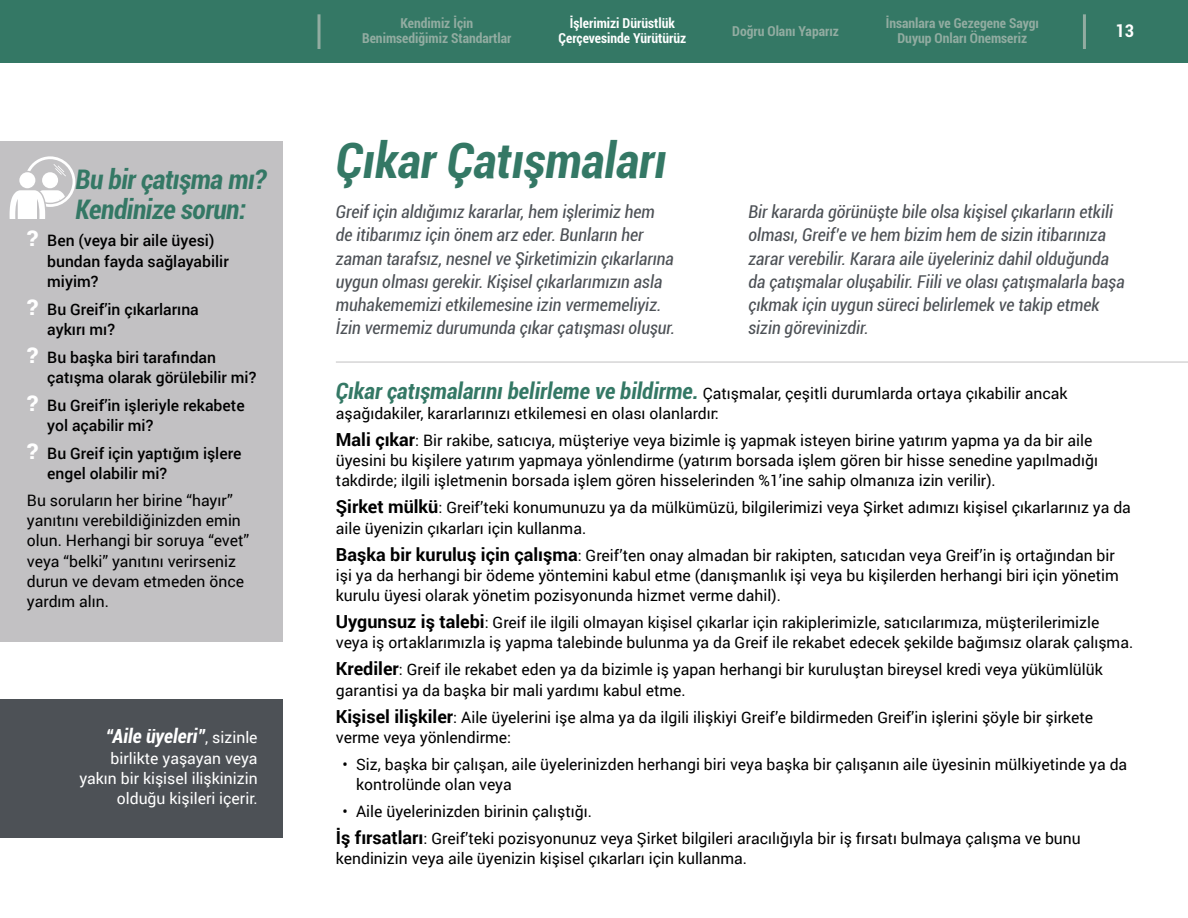
<style>
.page{position:relative;width:1188px;height:918px;background:#fff}
.page>*{position:absolute;margin:0;border:0;box-sizing:border-box;transform-origin:0 0}
.t1{font:italic 700 condensed 48.75px "Roboto";color:#347865}
.t2{font:italic 700 condensed 27px/30px "Roboto";letter-spacing:-.015em;color:#347865}
.t3{font:italic 700 condensed 19.5px "Roboto";color:#fff}
.t4{font:italic condensed 17.7px/23.2px "Roboto";color:#4d5156}
.t5{font:700 condensed 17.4px "Roboto";color:#fff}
.t6{font:15.75px/20.2px "Roboto";color:#000}
.t7{font:500 15.75px/20.2px "Roboto";color:#000}
.t8{font:15.75px/20.2px "Roboto";color:#fff;text-align:right}
.t9{font:700 condensed 13.65px/15px "Roboto";color:#92aca1;text-align:center}
.t10{font:700 condensed 13.65px/15px "Roboto";color:#fff;text-align:center}
.s1{font-weight:900;font-size:21.75px;color:#fff}
.s2{font-weight:400;font-style:normal;font-stretch:normal;font-size:15.75px}
.s3{font-weight:700;font-style:italic;font-stretch:condensed;font-size:22.5px;color:#347865}
.s4{font-weight:700;font-size:18px}
</style>
<div class="page">
<div style="left:0;top:0;width:1188px;height:63px;background:#347865"></div>
<hr style="left:318px;top:14px;width:3px;height:35px;background:#92aca1">
<hr style="left:1083px;top:14px;width:3px;height:35px;background:#92aca1">
<div style="left:0;top:700px;width:282px;height:138px;background:#4d5156"></div>
<div style="left:0;top:141px;width:282px;height:501px;background:#c2c1c3"></div>
<hr style="left:336px;top:361px;width:852px;height:2px;background:#d6d5d6">
<svg style="left:10px;top:156px;width:65px;height:62px"></svg>
<h2 class="t2" style="left:75px;top:163px;width:193px">Bu bir çatışma mı?<br>Kendinize sorun:</h2>
<p class="t7" style="left:47px;top:230px;width:183px;text-indent:-20px"><span class="s1">?</span> Ben (veya bir aile üyesi) bundan fayda sağlayabilir miyim?</p>
<p class="t7" style="left:47px;top:298px;width:153px;text-indent:-20px"><span class="s1">?</span> Bu Greif’in çıkarlarına aykırı mı?</p>
<p class="t7" style="left:47px;top:346px;width:211px;text-indent:-20px"><span class="s1">?</span> Bu başka biri tarafından çatışma olarak görülebilir mi?</p>
<p class="t7" style="left:47px;top:394px;width:199px;text-indent:-20px"><span class="s1">?</span> Bu Greif’in işleriyle rekabete yol açabilir mi?</p>
<p class="t7" style="left:47px;top:442px;width:196px;text-indent:-20px"><span class="s1">?</span> Bu Greif için yaptığım işlere engel olabilir mi?</p>
<p class="t6" style="left:27px;top:489px;width:224px">Bu soruların her birine “hayır” yanıtını verebildiğinizden emin olun. Herhangi bir soruya “evet” veya “belki” yanıtını verirseniz durun ve devam etmeden önce yardım alın.</p>
<p class="t3" style="left:106px;top:723px;width:153px">“Aile üyeleri”<span class="s2">, sizinle</span></p>
<p class="t8" style="left:79px;top:747px;width:180px">birlikte yaşayan veya yakın bir kişisel ilişkinizin olduğu kişileri içerir.</p>
<p class="t9" style="left:362px;top:15px;width:151px">Kendimiz İçin<br>Benimsediğimiz Standartlar</p>
<p class="t10" style="left:559px;top:15px;width:129px">İşlerimizi Dürüstlük<br>Çerçevesinde Yürütürüz</p>
<p class="t9" style="left:732px;top:23px;width:108px">Doğru Olanı Yaparız</p>
<p class="t9" style="left:886px;top:15px;width:155px">İnsanlara ve Gezegene Saygı<br>Duyup Onları Önemseriz</p>
<p class="t5" style="left:1116px;top:19px;width:20px">13</p>
<h1 class="t1" style="left:336px;top:126px;width:332px">Çıkar Çatışmaları</h1>
<p class="t4" style="left:336px;top:200px;width:341px">Greif için aldığımız kararlar, hem işlerimiz hem de itibarımız için önem arz eder. Bunların her zaman tarafsız, nesnel ve Şirketimizin çıkarlarına uygun olması gerekir. Kişisel çıkarlarımızın asla muhakememizi etkilemesine izin vermemeliyiz.<br>İzin vermemiz durumunda çıkar çatışması oluşur.</p>
<p class="t4" style="left:748px;top:200px;width:378px">Bir kararda görünüşte bile olsa kişisel çıkarların etkili olması, Greif’e ve hem bizim hem de sizin itibarınıza zarar verebilir. Karara aile üyeleriniz dahil olduğunda da çatışmalar oluşabilir. Fiili ve olası çatışmalarla başa çıkmak için uygun süreci belirlemek ve takip etmek sizin görevinizdir.</p>
<p class="t6" style="left:336px;top:382px;width:733px"><span class="s3">Çıkar çatışmalarını belirleme ve bildirme.</span> Çatışmalar, çeşitli durumlarda ortaya çıkabilir ancak aşağıdakiler, kararlarınızı etkilemesi en olası olanlardır:</p>
<p class="t6" style="left:336px;top:430px;width:764px"><span class="s4">Mali çıkar</span>: Bir rakibe, satıcıya, müşteriye veya bizimle iş yapmak isteyen birine yatırım yapma ya da bir aile üyesini bu kişilere yatırım yapmaya yönlendirme (yatırım borsada işlem gören bir hisse senedine yapılmadığı takdirde; ilgili işletmenin borsada işlem gören hisselerinden %1’ine sahip olmanıza izin verilir).</p>
<p class="t6" style="left:336px;top:497px;width:797px"><span class="s4">Şirket mülkü</span>: Greif’teki konumunuzu ya da mülkümüzü, bilgilerimizi veya Şirket adımızı kişisel çıkarlarınız ya da aile üyenizin çıkarları için kullanma.</p>
<p class="t6" style="left:336px;top:544px;width:785px"><span class="s4">Başka bir kuruluş için çalışma</span>: Greif’ten onay almadan bir rakipten, satıcıdan veya Greif’in iş ortağından bir işi ya da herhangi bir ödeme yöntemini kabul etme (danışmanlık işi veya bu kişilerden herhangi biri için yönetim kurulu üyesi olarak yönetim pozisyonunda hizmet verme dahil).</p>
<p class="t6" style="left:336px;top:612px;width:799px"><span class="s4">Uygunsuz iş talebi</span>: Greif ile ilgili olmayan kişisel çıkarlar için rakiplerimizle, satıcılarımıza, müşterilerimizle veya iş ortaklarımızla iş yapma talebinde bulunma ya da Greif ile rekabet edecek şekilde bağımsız olarak çalışma.</p>
<p class="t6" style="left:336px;top:659px;width:769px"><span class="s4">Krediler</span>: Greif ile rekabet eden ya da bizimle iş yapan herhangi bir kuruluştan bireysel kredi veya yükümlülük garantisi ya da başka bir mali yardımı kabul etme.</p>
<p class="t6" style="left:336px;top:706px;width:759px"><span class="s4">Kişisel ilişkiler</span>: Aile üyelerini işe alma ya da ilgili ilişkiyi Greif’e bildirmeden Greif’in işlerini şöyle bir şirkete verme veya yönlendirme:</p>
<p class="t6" style="left:356px;top:754px;width:773px;text-indent:-13px">• Siz, başka bir çalışan, aile üyelerinizden herhangi biri veya başka bir çalışanın aile üyesinin mülkiyetinde ya da kontrolünde olan veya</p>
<p class="t6" style="left:336px;top:797px;width:746px;line-height:27px;text-indent:7px">• Aile üyelerinizden birinin çalıştığı.<br><span class="s4">İş fırsatları</span>: Greif’teki pozisyonunuz veya Şirket bilgileri aracılığıyla bir iş fırsatı bulmaya çalışma ve bunu</p>
<p class="t6" style="left:336px;top:848px;width:413px">kendinizin veya aile üyenizin kişisel çıkarları için kullanma.</p>
</div>
